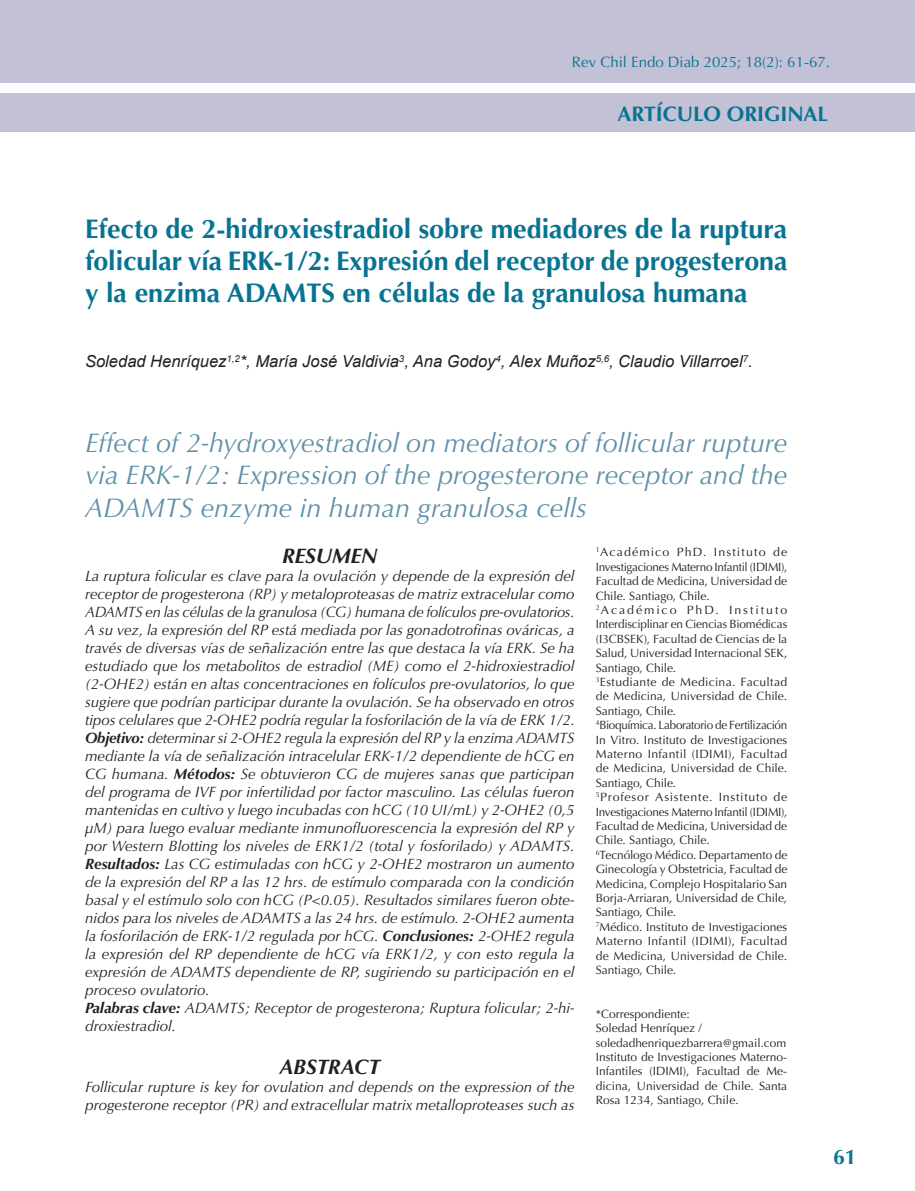
<style>
.page{position:relative;width:915px;height:1191px;background:#fff}
.page>*{position:absolute;margin:0;border:0;box-sizing:border-box;transform-origin:0 0}
.Título{font:700 27px/32.4px "Optima";color:#077392;text-align:justify}
.Titule{font:italic 27px/32.4px "Optima";color:#5f91aa;text-align:justify}
.t1{font:700 21px "Optima";color:#077392}
.Sub_titulos_1{font:italic 700 21px "Optima";letter-spacing:-.01em;color:#231f20}
.Autores{font:italic 16.5px "Arial";color:#231f20}
.Abstract{font:italic 15px/18px "Optima";color:#231f20}
.t2{font:15px "Optima";color:#077392}
.Afilacion_1{font:12px/14.4px "Optima";color:#231f20;text-align:justify}
.Correspondencia{font:12px/14.4px "Optima";color:#231f20;text-align:justify}
.Correspondencia-2{font:11.85px "Optima";color:#231f20}
.s1{font-weight:700}
</style>
<div class="page">
<div style="left:0;top:94px;width:914px;height:38px;background:#c3c1d5"></div>
<div style="left:0;top:0;width:914px;height:83px;background:#c3c1d5"></div>
<p class="t2" style="left:571px;top:53px;width:259px">Rev Chil Endo Diab 2025; 18(2): 61-67.</p>
<h2 class="t1" style="left:617px;top:102px;width:212px">ARTÍCULO ORIGINAL</h2>
<p class="Título" style="left:85px;top:212px;width:703px">Efecto de 2-hidroxiestradiol sobre mediadores de la ruptura folicular vía ERK-1/2: Expresión del receptor de progesterona y la enzima ADAMTS en células de la granulosa humana</p>
<p class="Autores" style="left:85px;top:351px;width:669px">Soledad Henríquez<sup>1,2</sup>*, María José Valdivia<sup>3</sup>, Ana Godoy<sup>4</sup>, Alex Muñoz<sup>5,6</sup>, Claudio Villarroel<sup>7</sup>.</p>
<p class="Titule" style="left:85px;top:426px;width:703px">Effect of 2-hydroxyestradiol on mediators of follicular rupture via ERK-1/2: Expression of the progesterone receptor and the ADAMTS enzyme in human granulosa cells</p>
<p class="Afilacion_1" style="left:595px;top:545px;width:193px"><sup>1</sup>Académico PhD. Instituto de Investigaciones Materno Infantil (IDIMI), Facultad de Medicina, Universidad de Chile. Santiago, Chile.</p>
<p class="Afilacion_1" style="left:595px;top:603px;width:193px"><sup>2</sup>Académico PhD. Instituto Interdisciplinar en Ciencias Biomédicas (I3CBSEK), Facultad de Ciencias de la Salud, Universidad Internacional SEK, Santiago, Chile.</p>
<p class="Afilacion_1" style="left:595px;top:675px;width:193px"><sup>3</sup>Estudiante de Medicina. Facultad de Medicina, Universidad de Chile.<br>Santiago, Chile.</p>
<p class="Afilacion_1" style="left:595px;top:718px;width:193px"><sup>4</sup>Bioquímica. Laboratorio de Fertilización In Vitro. Instituto de Investigaciones Materno Infantil (IDIMI), Facultad de Medicina, Universidad de Chile.<br>Santiago, Chile.</p>
<p class="Afilacion_1" style="left:595px;top:790px;width:193px"><sup>5</sup>Profesor Asistente. Instituto de Investigaciones Materno Infantil (IDIMI), Facultad de Medicina, Universidad de Chile. Santiago, Chile.</p>
<p class="Afilacion_1" style="left:595px;top:847px;width:193px"><sup>6</sup>Tecnólogo Médico. Departamento de Ginecología y Obstetricia, Facultad de Medicina, Complejo Hospitalario San Borja-Arriaran, Universidad de Chile, Santiago, Chile.</p>
<p class="Afilacion_1" style="left:595px;top:919px;width:193px"><sup>7</sup>Médico. Instituto de Investigaciones Materno Infantil (IDIMI), Facultad de Medicina, Universidad de Chile.<br>Santiago, Chile.</p>
<p class="Correspondencia" style="left:595px;top:1006px;width:96px">*Correspondiente:</p>
<p class="Correspondencia" style="left:595px;top:1021px;width:108px">Soledad Henríquez /</p>
<p class="Correspondencia-2" style="left:595px;top:1035px;width:192px">soledadhenriquezbarrera@gmail.com</p>
<p class="Correspondencia" style="left:595px;top:1049px;width:193px">Instituto de Investigaciones Materno-Infantiles (IDIMI), Facultad de Me&shy;dicina, Universidad de Chile. Santa Rosa 1234, Santiago, Chile.</p>
<p class="Sub_titulos_1" style="left:282px;top:543px;width:97px">RESUMEN</p>
<p class="Abstract" style="left:85px;top:567px;width:491px;text-align:justify">La ruptura folicular es clave para la ovulación y depende de la expresión del receptor de progesterona (RP) y metaloproteasas de matriz extracelular como ADAMTS en las células de la granulosa (CG) humana de folículos pre-ovulatorios.<br>A su vez, la expresión del RP está mediada por las gonadotrofinas ováricas, a través de diversas vías de señalización entre las que destaca la vía ERK. Se ha estudiado que los metabolitos de estradiol (ME) como el 2-hidroxiestradiol (2-OHE2) están en altas concentraciones en folículos pre-ovulatorios, lo que sugiere que podrían participar durante la ovulación. Se ha observado en otros tipos celulares que 2-OHE2 podría regular la fosforilación de la vía de ERK 1/2.<br><span class="s1">Objetivo:</span> determinar si 2-OHE2 regula la expresión del RP y la enzima ADAMTS mediante la vía de señalización intracelular ERK-1/2 dependiente de hCG en CG humana. <span class="s1">Métodos:</span> Se obtuvieron CG de mujeres sanas que participan del programa de IVF por infertilidad por factor masculino. Las células fueron mantenidas en cultivo y luego incubadas con hCG (10 UI/mL) y 2-OHE2 (0,5 µM) para luego evaluar mediante inmunofluorescencia la expresión del RP y por Western Blotting los niveles de ERK1/2 (total y fosforilado) y ADAMTS.<br><span class="s1">Resultados:</span> Las CG estimuladas con hCG y 2-OHE2 mostraron un aumento de la expresión del RP a las 12 hrs. de estímulo comparada con la condición basal y el estímulo solo con hCG (P&lt;0.05). Resultados similares fueron obte&shy;nidos para los niveles de ADAMTS a las 24 hrs. de estímulo. 2-OHE2 aumenta la fosforilación de ERK-1/2 regulada por hCG. <span class="s1">Conclusiones:</span> 2-OHE2 regula la expresión del RP dependiente de hCG vía ERK1/2, y con esto regula la expresión de ADAMTS dependiente de RP, sugiriendo su participación en el proceso ovulatorio.</p>
<p class="Abstract" style="left:85px;top:999px;width:490px"><span class="s1">Palabras clave:</span> ADAMTS; Receptor de progesterona; Ruptura folicular; 2-hi&shy;droxiestradiol.</p>
<p class="Sub_titulos_1" style="left:279px;top:1054px;width:102px">ABSTRACT</p>
<p class="Abstract" style="left:85px;top:1078px;width:491px">Follicular rupture is key for ovulation and depends on the expression of the progesterone receptor (PR) and extracellular matrix metalloproteases such as</p>
<h2 class="t1" style="left:832px;top:1144px;width:25px">61</h2>
</div>
